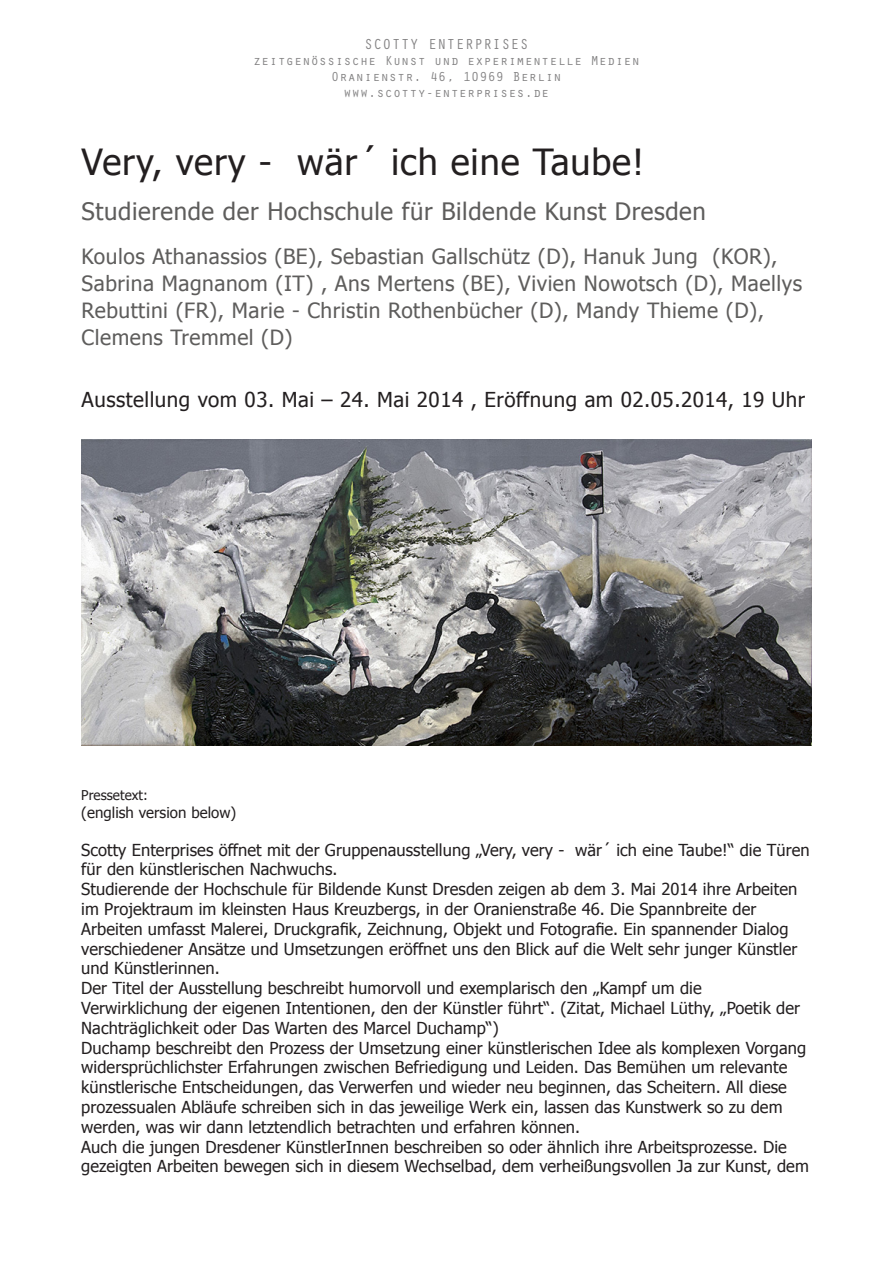
<style>
.page{position:relative;width:893px;height:1263px;background:#fff}
.page>*{position:absolute;margin:0;border:0;box-sizing:border-box;transform-origin:0 0}
.t1{font:36px "Tahoma";letter-spacing:.025em;color:#231f20}
.t2{font:24px "Tahoma";letter-spacing:.025em;color:#5e5d5c}
.t3{font:21px/27px "Tahoma";letter-spacing:.025em;color:#5e5d5c}
.t4{font:20.55px "Tahoma";letter-spacing:.025em;color:#231f20}
.t5{font:16.5px/19.8px "Tahoma";letter-spacing:.005em;color:#231f20}
.t6{font:15px "Tahoma";letter-spacing:.005em;color:#231f20}
.t7{font:15px "Orator Std";letter-spacing:.01em;color:#838283}
.t8{font:13.5px/16.2px "Orator Std";letter-spacing:.01em;color:#838283;text-align:center}
.t9{font:13.5px "Tahoma";letter-spacing:.005em;color:#231f20}
</style>
<div class="page">
<img style="left:81px;top:439px;width:731px;height:307px">
<p class="t7" style="left:364px;top:33px;width:147px">Scotty Ente rprises</p>
<p class="t8" style="left:253px;top:52px;width:388px">zeitgenössische Kunst und experimentelle Medien<br>Oranienstr. 46, 10969 Berlin www.scotty-enterprises.de</p>
<h1 class="t1" style="left:82px;top:138px;width:564px">Very, very - wär´ ich eine Taube!</h1>
<h2 class="t2" style="left:82px;top:196px;width:626px">Studierende der Hochschule für Bildende Kunst Dresden</h2>
<p class="t3" style="left:82px;top:242px;width:722px">Koulos Athanassios (BE), Sebastian Gallschütz (D), Hanuk Jung (KOR), Sabrina Magnanom (IT) , Ans Mertens (BE), Vivien Nowotsch (D), Maellys Rebuttini (FR), Marie - Christin Rothenbücher (D), Mandy Thieme (D), Clemens Tremmel (D)</p>
<p class="t4" style="left:82px;top:386px;width:725px">Ausstellung vom 03. Mai – 24. Mai 2014 , Eröffnung am 02.05.2014, 19 Uhr</p>
<p class="t9" style="left:81px;top:786px;width:68px">Pressetext:</p>
<p class="t6" style="left:81px;top:802px;width:157px">(english version below)</p>
<p class="t5" style="left:81px;top:839px;width:730px">Scotty Enterprises öffnet mit der Gruppenausstellung „Very, very - wär´ ich eine Taube!“ die Türen für den künstlerischen Nachwuchs.<br>Studierende der Hochschule für Bildende Kunst Dresden zeigen ab dem 3. Mai 2014 ihre Arbeiten im Projektraum im kleinsten Haus Kreuzbergs, in der Oranienstraße 46. Die Spannbreite der Arbeiten umfasst Malerei, Druckgrafik, Zeichnung, Objekt und Fotografie. Ein spannender Dialog verschiedener Ansätze und Umsetzungen eröffnet uns den Blick auf die Welt sehr junger Künstler und Künstlerinnen.<br>Der Titel der Ausstellung beschreibt humorvoll und exemplarisch den „Kampf um die Verwirklichung der eigenen Intentionen, den der Künstler führt“. (Zitat, Michael Lüthy, „Poetik der Nachträglichkeit oder Das Warten des Marcel Duchamp“)<br>Duchamp beschreibt den Prozess der Umsetzung einer künstlerischen Idee als komplexen Vorgang widersprüchlichster Erfahrungen zwischen Befriedigung und Leiden. Das Bemühen um relevante künstlerische Entscheidungen, das Verwerfen und wieder neu beginnen, das Scheitern. All diese prozessualen Abläufe schreiben sich in das jeweilige Werk ein, lassen das Kunstwerk so zu dem werden, was wir dann letztendlich betrachten und erfahren können.<br>Auch die jungen Dresdener KünstlerInnen beschreiben so oder ähnlich ihre Arbeitsprozesse. Die gezeigten Arbeiten bewegen sich in diesem Wechselbad, dem verheißungsvollen Ja zur Kunst, dem</p>
</div>
